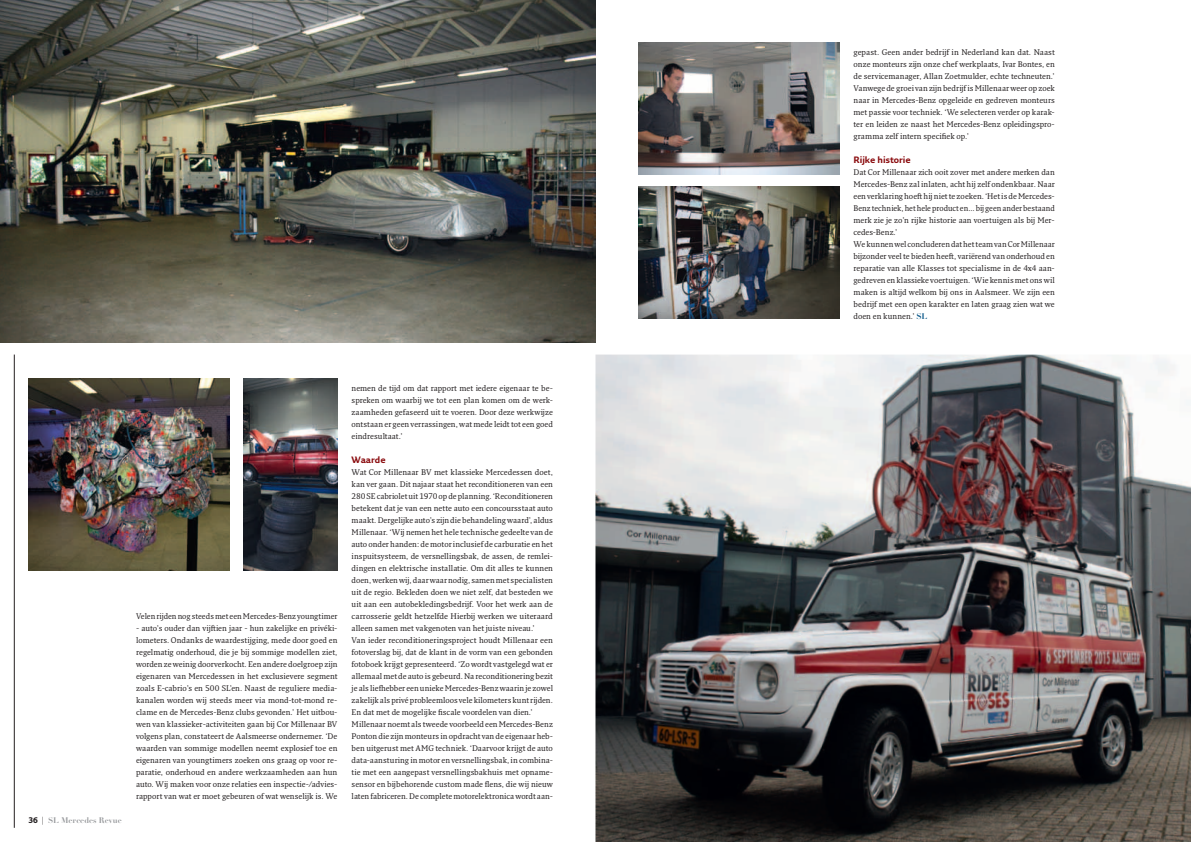
<style>
.page{position:relative;width:1191px;height:842px;background:#fff}
.page>*{position:absolute;margin:0;border:0;box-sizing:border-box;transform-origin:0 0}
.t1{font:700 9px "Fresco Sans Pro";letter-spacing:-.03em;color:#8b0d10}
.t2{font:8px/12px "Fresco Pro";color:#231f20;text-align:justify}
.t3{font:700 8px "Didot LT Std";color:#939598}
.s1{font-family:"Fresco Sans Pro";color:#231f20}
.s2{font-family:"Fresco Sans Pro";font-weight:400;color:#231f20}
.s3{font-family:"Didot";font-weight:700;color:#005285}
</style>
<div class="page">
<img style="left:28px;top:379px;width:202px;height:192px">
<img style="left:244px;top:379px;width:93px;height:192px">
<img style="left:595px;top:355px;width:596px;height:487px">
<img style="left:0;top:0;width:595px;height:343px">
<img style="left:638px;top:187px;width:201px;height:132px">
<img style="left:638px;top:43px;width:201px;height:132px">
<hr style="left:14px;top:355px;width:1px;height:473px;background:#231f20">
<p class="t3" style="left:28px;top:815px;width:95px"><span class="s1">36</span> <span class="s2">|</span> SL Mercedes Revue</p>
<p class="t2" style="left:136px;top:609px;width:203px">Velen rijden nog steeds met een Mercedes-Benz youngtimer</p>
<p class="t2" style="left:136px;top:621px;width:203px">- auto’s ouder dan vijftien jaar - hun zakelijke en privéki&shy;lometers. Ondanks de waardestijging, mede door goed en regelmatig onderhoud, die je bij sommige modellen ziet, worden ze weinig doorverkocht. Een andere doelgroep zijn eigenaren van Mercedessen in het exclusievere segment zoals E-cabrio’s en 500 SL’en. Naast de reguliere media&shy;kanalen worden wij steeds meer via mond-tot-mond re&shy;clame en de Mercedes-Benz clubs gevonden.’ Het uitbou&shy;wen van klassieker-activiteiten gaan bij Cor Millenaar BV volgens plan, constateert de Aalsmeerse ondernemer. ‘De waarden van sommige modellen neemt explosief toe en eigenaren van youngtimers zoeken ons graag op voor re&shy;paratie, onderhoud en andere werkzaamheden aan hun auto. Wij maken voor onze relaties een inspectie-/advies&shy;rapport van wat er moet gebeuren of wat wenselijk is. We</p>
<p class="t2" style="left:351px;top:381px;width:203px">nemen de tijd om dat rapport met iedere eigenaar te be&shy;spreken om waarbij we tot een plan komen om de werk&shy;zaamheden gefaseerd uit te voeren. Door deze werkwijze ontstaan er geen verrassingen, wat mede leidt tot een goed eindresultaat.’</p>
<p class="t1" style="left:351px;top:454px;width:35px">Waarde</p>
<p class="t2" style="left:351px;top:465px;width:203px;text-align:left">Wat Cor Millenaar BV met klassieke Mercedessen doet, kan ver gaan. Dit najaar staat het reconditioneren van een 280 SE cabriolet uit 1970 op de planning. ‘Reconditioneren betekent dat je van een nette auto een concoursstaat auto maakt. Dergelijke auto’s zijn die behandeling waard’, aldus Millenaar. ‘Wij nemen het hele technische gedeelte van de auto onder handen: de motor inclusief de carburatie en het inspuitsysteem, de versnellingsbak, de assen, de remlei&shy;dingen en elektrische installatie. Om dit alles te kunnen doen, werken wij, daar waar nodig, samen met specialisten uit de regio. Bekleden doen we niet zelf, dat besteden we uit aan een autobekledingsbedrijf. Voor het werk aan de carrosserie geldt hetzelfde Hierbij werken we uiteraard alleen samen met vakgenoten van het juiste niveau.’<br>Van ieder reconditioneringsproject houdt Millenaar een fotoverslag bij, dat de klant in de vorm van een gebonden fotoboek krijgt gepresenteerd. ‘Zo wordt vastgelegd wat er allemaal met de auto is gebeurd. Na reconditionering bezit je als liefhebber een unieke Mercedes-Benz waarin je zowel zakelijk als privé probleemloos vele kilometers kunt rijden.<br>En dat met de mogelijke fiscale voordelen van dien.’ Millenaar noemt als tweede voorbeeld een Mercedes-Benz Ponton die zijn monteurs in opdracht van de eigenaar heb&shy;ben uitgerust met AMG techniek. ‘Daarvoor krijgt de auto data-aansturing in motor en versnellingsbak, in combina&shy;tie met een aangepast versnellingsbakhuis met opname&shy;sensor en bijbehorende custom made flens, die wij nieuw laten fabriceren. De complete motorelektronica wordt aan-</p>
<p class="t2" style="left:853px;top:45px;width:203px">gepast. Geen ander bedrijf in Nederland kan dat. Naast onze monteurs zijn onze chef werkplaats, Ivar Bontes, en de servicemanager, Allan Zoetmulder, echte techneuten.’ Vanwege de groei van zijn bedrijf is Millenaar weer op zoek naar in Mercedes-Benz opgeleide en gedreven monteurs met passie voor techniek. ‘We selecteren verder op karak&shy;ter en leiden ze naast het Mercedes-Benz opleidingspro&shy;gramma zelf intern specifiek op.’</p>
<p class="t1" style="left:853px;top:154px;width:59px">Rijke historie</p>
<p class="t2" style="left:853px;top:165px;width:203px;text-align:left">Dat Cor Millenaar zich ooit zover met andere merken dan Mercedes-Benz zal inlaten, acht hij zelf ondenkbaar. Naar een verklaring hoeft hij niet te zoeken. ‘Het is de Mercedes-Benz techniek, het hele product en… bij geen ander bestaand merk zie je zo’n rijke historie aan voertuigen als bij Mer&shy;cedes-Benz.’<br>We kunnen wel concluderen dat het team van Cor Millenaar bijzonder veel te bieden heeft, variërend van onderhoud en reparatie van alle Klasses tot specialisme in de 4x4 aan&shy;gedreven en klassieke voertuigen. ‘Wie kennis met ons wil maken is altijd welkom bij ons in Aalsmeer. We zijn een bedrijf met een open karakter en laten graag zien wat we doen en kunnen.’ <span class="s3">SL</span></p>
</div>
